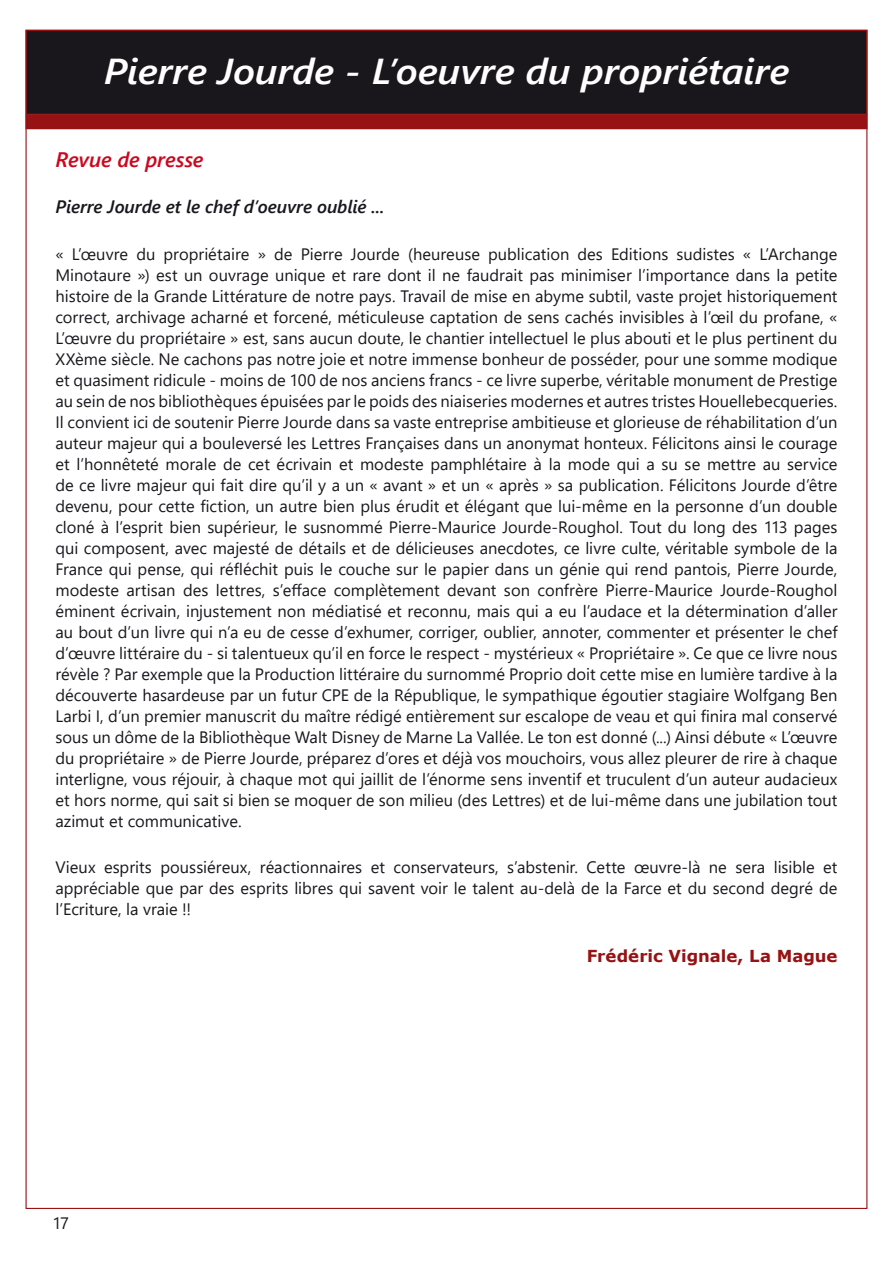
<style>
.page{position:relative;width:893px;height:1263px;background:#fff}
.page>*{position:absolute;margin:0;border:0;box-sizing:border-box;transform-origin:0 0}
.t1{font:italic 600 36px "Segoe UI";letter-spacing:-.005em;color:#fff;scale:1.1 1}
.Chapitre{font:italic 600 21px "Segoe UI";letter-spacing:-.005em;color:#cd071e}
.paragraphe{font:italic 600 18px "Segoe UI";letter-spacing:-.005em;color:#1a171c}
.paragraphe-2{font:16.5px/21px "Segoe UI";color:#1a171c;text-align:justify}
.Signature{font:700 16.5px "Verdana";color:#971213}
</style>
<div class="page">
<div style="left:26px;top:30px;width:841px;height:84px;background:#1a171c"></div>
<div style="left:26px;top:114px;width:841px;height:15px;background:#971213"></div>
<h1 class="t1" style="left:104px;top:42px;width:625px">Pierre Jourde - L’oeuvre du propriétaire</h1>
<p class="Chapitre" style="left:55px;top:142px;width:149px">Revue de presse</p>
<p class="paragraphe" style="left:55px;top:192px;width:331px">Pierre Jourde et le chef d’oeuvre oublié ...</p>
<p class="paragraphe-2" style="left:55px;top:243px;width:784px">« L’œuvre du propriétaire » de Pierre Jourde (heureuse publication des Editions sudistes « L’Archange Minotaure ») est un ouvrage unique et rare dont il ne faudrait pas minimiser l’importance dans la petite histoire de la Grande Littérature de notre pays. Travail de mise en abyme subtil, vaste projet historiquement correct, archivage acharné et forcené, méticuleuse captation de sens cachés invisibles à l’œil du profane, « L’œuvre du propriétaire » est, sans aucun doute, le chantier intellectuel le plus abouti et le plus pertinent du XXème siècle. Ne cachons pas notre joie et notre immense bonheur de posséder, pour une somme modique et quasiment ridicule - moins de 100 de nos anciens francs - ce livre superbe, véritable monument de Prestige au sein de nos bibliothèques épuisées par le poids des niaiseries modernes et autres tristes Houellebecqueries.<br>Il convient ici de soutenir Pierre Jourde dans sa vaste entreprise ambitieuse et glorieuse de réhabilitation d’un auteur majeur qui a bouleversé les Lettres Françaises dans un anonymat honteux. Félicitons ainsi le courage et l’honnêteté morale de cet écrivain et modeste pamphlétaire à la mode qui a su se mettre au service de ce livre majeur qui fait dire qu’il y a un « avant » et un « après » sa publication. Félicitons Jourde d’être devenu, pour cette fiction, un autre bien plus érudit et élégant que lui-même en la personne d’un double cloné à l’esprit bien supérieur, le susnommé Pierre-Maurice Jourde-Roughol. Tout du long des 113 pages qui composent, avec majesté de détails et de délicieuses anecdotes, ce livre culte, véritable symbole de la France qui pense, qui réfléchit puis le couche sur le papier dans un génie qui rend pantois, Pierre Jourde, modeste artisan des lettres, s’efface complètement devant son confrère Pierre-Maurice Jourde-Roughol éminent écrivain, injustement non médiatisé et reconnu, mais qui a eu l’audace et la détermination d’aller au bout d’un livre qui n’a eu de cesse d’exhumer, corriger, oublier, annoter, commenter et présenter le chef d’œuvre littéraire du - si talentueux qu’il en force le respect - mystérieux « Propriétaire ». Ce que ce livre nous révèle ? Par exemple que la Production littéraire du surnommé Proprio doit cette mise en lumière tardive à la découverte hasardeuse par un futur CPE de la République, le sympathique égoutier stagiaire Wolfgang Ben Larbi I, d’un premier manuscrit du maître rédigé entièrement sur escalope de veau et qui finira mal conservé sous un dôme de la Bibliothèque Walt Disney de Marne La Vallée. Le ton est donné (...) Ainsi débute « L’œuvre du propriétaire » de Pierre Jourde, préparez d’ores et déjà vos mouchoirs, vous allez pleurer de rire à chaque interligne, vous réjouir, à chaque mot qui jaillit de l’énorme sens inventif et truculent d’un auteur audacieux et hors norme, qui sait si bien se moquer de son milieu (des Lettres) et de lui-même dans une jubilation tout azimut et communicative.</p>
<p class="paragraphe-2" style="left:55px;top:857px;width:784px">Vieux esprits poussiéreux, réactionnaires et conservateurs, s’abstenir. Cette œuvre-là ne sera lisible et appréciable que par des esprits libres qui savent voir le talent au-delà de la Farce et du second degré de l’Ecriture, la vraie !!</p>
<p class="Signature" style="left:587px;top:944px;width:252px">Frédéric Vignale, La Mague</p>
<p class="paragraphe-2" style="left:52px;top:1212px;width:18px">17</p>
</div>
